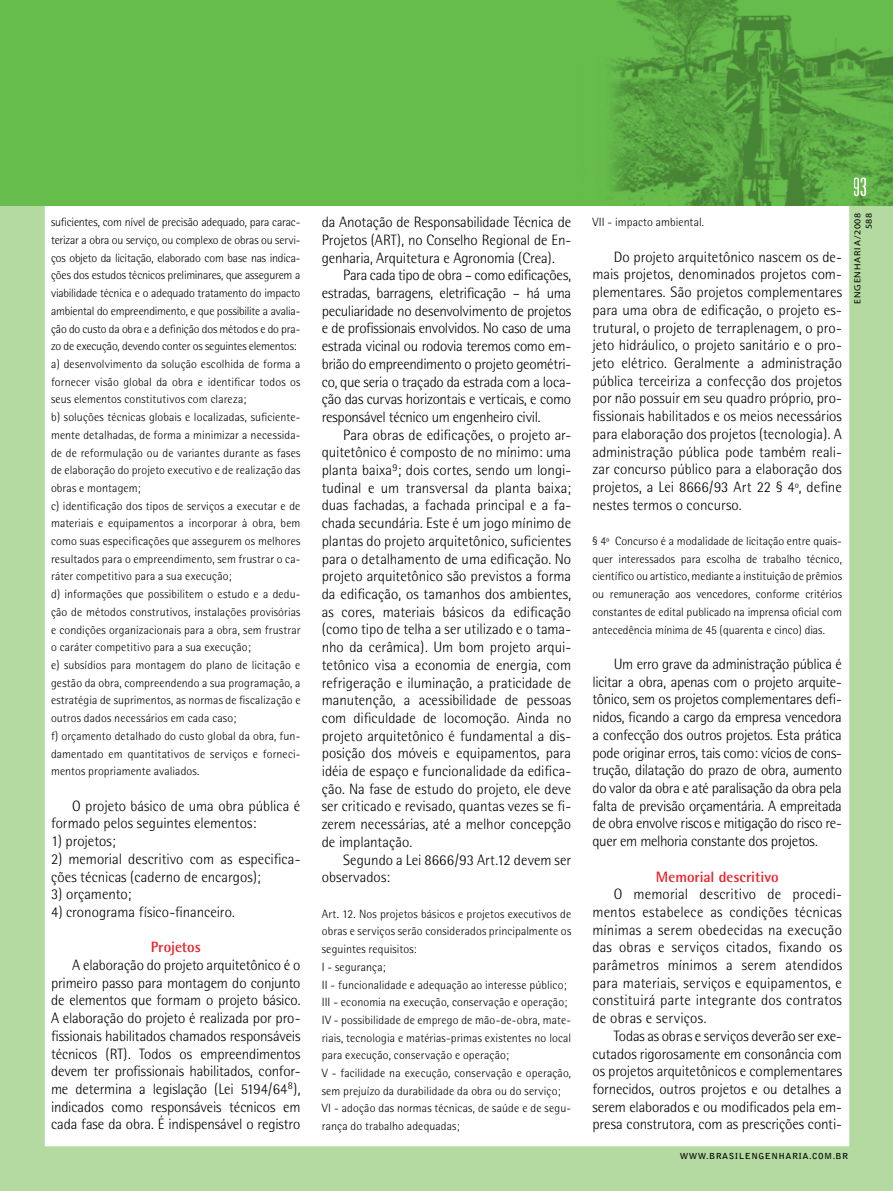
<style>
.page{position:relative;width:893px;height:1191px;background:#fff}
.page>*{position:absolute;margin:0;border:0;box-sizing:border-box;transform-origin:0 0}
.t1{font:300 15px/17.7px "Rotis Semi Sans";letter-spacing:-.005em;color:#000;text-align:justify}
.t2{font:700 15px "Rotis Semi Sans";color:#ed1c24}
.t3{font:300 12px/17.7px "Rotis Semi Sans";letter-spacing:.005em;color:#000}
.t4{font:9px/11.2px "Myriad Pro";letter-spacing:.095em;color:#000;text-align:right;scale:1.1 1}
.t5{font:700 8.25px "Bell Gothic Std";letter-spacing:.05em;color:#000;scale:1.1 1}
</style>
<div class="page">
<div style="left:0;top:203px;width:893px;height:988px;background:#b4daa1"></div>
<div style="left:45px;top:41px;width:804px;height:1105px;background:#fff"></div>
<div style="left:0;top:0;width:893px;height:205px;background:#67bd4c"></div>
<img style="left:610px;top:0;width:283px;height:205px">
<svg style="left:854px;top:177px;width:12px;height:19px"></svg>
<p class="t3" style="left:51px;top:213px;width:251px">suficientes, com nível de precisão adequado, para carac&shy;terizar a obra ou serviço, ou complexo de obras ou servi&shy;ços objeto da licitação, elaborado com base nas indica&shy;ções dos estudos técnicos preliminares, que assegurem a viabilidade técnica e o adequado tratamento do impacto ambiental do empreendimento, e que possibilite a avalia&shy;ção do custo da obra e a definição dos métodos e do pra&shy;zo de execução, devendo conter os seguintes elementos: a) desenvolvimento da solução escolhida de forma a fornecer visão global da obra e identificar todos os seus elementos constitutivos com clareza;<br>b) soluções técnicas globais e localizadas, suficiente&shy;mente detalhadas, de forma a minimizar a necessida&shy;de de reformulação ou de variantes durante as fases de elaboração do projeto executivo e de realização das obras e montagem;<br>c) identificação dos tipos de serviços a executar e de materiais e equipamentos a incorporar à obra, bem como suas especificações que assegurem os melhores resultados para o empreendimento, sem frustrar o ca&shy;ráter competitivo para a sua execução;<br>d) informações que possibilitem o estudo e a dedu&shy;ção de métodos construtivos, instalações provisórias e condições organizacionais para a obra, sem frustrar o caráter competitivo para a sua execução;<br>e) subsídios para montagem do plano de licitação e gestão da obra, compreendendo a sua programação, a estratégia de suprimentos, as normas de fiscalização e outros dados necessários em cada caso;<br>f) orçamento detalhado do custo global da obra, fun&shy;damentado em quantitativos de serviços e forneci&shy;mentos propriamente avaliados.</p>
<p class="t1" style="left:51px;top:796px;width:251px;text-indent:21px">O projeto básico de uma obra pública é formado pelos seguintes elementos:</p>
<p class="t1" style="left:51px;top:832px;width:66px">1) projetos;</p>
<p class="t1" style="left:51px;top:850px;width:251px">2) memorial descritivo com as especifica&shy;ções técnicas (caderno de encargos);</p>
<p class="t1" style="left:51px;top:885px;width:82px">3) orçamento;</p>
<p class="t1" style="left:51px;top:903px;width:185px">4) cronograma físico-financeiro.</p>
<p class="t2" style="left:151px;top:938px;width:52px">Projetos</p>
<p class="t1" style="left:51px;top:956px;width:251px;text-indent:21px">A elaboração do projeto arquitetônico é o primeiro passo para montagem do conjunto de elementos que formam o projeto básico.<br>A elaboração do projeto é realizada por pro&shy;fissionais habilitados chamados responsáveis técnicos (RT). Todos os empreendimentos devem ter profissionais habilitados, confor&shy;me determina a legislação (Lei 5194/64<sup>8</sup>), indicados como responsáveis técnicos em cada fase da obra. É indispensável o registro</p>
<p class="t1" style="left:322px;top:213px;width:251px">da Anotação de Responsabilidade Técnica de Projetos (ART), no Conselho Regional de En&shy;genharia, Arquitetura e Agronomia (Crea).</p>
<p class="t1" style="left:322px;top:266px;width:251px;text-indent:21px">Para cada tipo de obra – como edificações, estradas, barragens, eletrificação – há uma peculiaridade no desenvolvimento de projetos e de profissionais envolvidos. No caso de uma estrada vicinal ou rodovia teremos como em&shy;brião do empreendimento o projeto geométri&shy;co, que seria o traçado da estrada com a loca&shy;ção das curvas horizontais e verticais, e como responsável técnico um engenheiro civil.</p>
<p class="t1" style="left:322px;top:426px;width:251px;text-indent:21px">Para obras de edificações, o projeto ar&shy;quitetônico é composto de no mínimo: uma planta baixa<sup>9</sup>; dois cortes, sendo um longi&shy;tudinal e um transversal da planta baixa; duas fachadas, a fachada principal e a fa&shy;chada secundária. Este é um jogo mínimo de plantas do projeto arquitetônico, suficientes para o detalhamento de uma edificação. No projeto arquitetônico são previstos a forma da edificação, os tamanhos dos ambientes, as cores, materiais básicos da edificação (como tipo de telha a ser utilizado e o tama&shy;nho da cerâmica). Um bom projeto arqui&shy;tetônico visa a economia de energia, com refrigeração e iluminação, a praticidade de manutenção, a acessibilidade de pessoas com dificuldade de locomoção. Ainda no projeto arquitetônico é fundamental a dis&shy;posição dos móveis e equipamentos, para idéia de espaço e funcionalidade da edifica&shy;ção. Na fase de estudo do projeto, ele deve ser criticado e revisado, quantas vezes se fi&shy;zerem necessárias, até a melhor concepção de implantação.</p>
<p class="t1" style="left:322px;top:850px;width:251px;text-indent:21px">Segundo a Lei 8666/93 Art.12 devem ser observados:</p>
<p class="t3" style="left:322px;top:904px;width:251px">Art. 12. Nos projetos básicos e projetos executivos de obras e serviços serão considerados principalmente os seguintes requisitos:<br>I - segurança;<br>II - funcionalidade e adequação ao interesse público; III - economia na execução, conservação e operação; IV - possibilidade de emprego de mão-de-obra, mate&shy;riais, tecnologia e matérias-primas existentes no local para execução, conservação e operação;<br>V - facilidade na execução, conservação e operação, sem prejuízo da durabilidade da obra ou do serviço; VI - adoção das normas técnicas, de saúde e de segu&shy;rança do trabalho adequadas;</p>
<p class="t3" style="left:592px;top:213px;width:113px">VII - impacto ambiental.</p>
<p class="t1" style="left:592px;top:248px;width:251px;text-indent:21px">Do projeto arquitetônico nascem os de&shy;mais projetos, denominados projetos com&shy;plementares. São projetos complementares para uma obra de edificação, o projeto es&shy;trutural, o projeto de terraplenagem, o pro&shy;jeto hidráulico, o projeto sanitário e o pro&shy;jeto elétrico. Geralmente a administração pública terceiriza a confecção dos projetos por não possuir em seu quadro próprio, pro&shy;fissionais habilitados e os meios necessários para elaboração dos projetos (tecnologia). A administração pública pode também reali&shy;zar concurso público para a elaboração dos projetos, a Lei 8666/93 Art 22 § 4º, define nestes termos o concurso.</p>
<p class="t3" style="left:592px;top:532px;width:251px;text-align:justify">§ 4º Concurso é a modalidade de licitação entre quais&shy;quer interessados para escolha de trabalho técnico, científico ou artístico, mediante a instituição de prêmios ou remuneração aos vencedores, conforme critérios constantes de edital publicado na imprensa oficial com antecedência mínima de 45 (quarenta e cinco) dias.</p>
<p class="t1" style="left:592px;top:655px;width:251px;text-indent:21px">Um erro grave da administração pública é licitar a obra, apenas com o projeto arquite&shy;tônico, sem os projetos complementares defi&shy;nidos, ficando a cargo da empresa vencedora a confecção dos outros projetos. Esta prática pode originar erros, tais como: vícios de cons&shy;trução, dilatação do prazo de obra, aumento do valor da obra e até paralisação da obra pela falta de previsão orçamentária. A empreitada de obra envolve riscos e mitigação do risco re&shy;quer em melhoria constante dos projetos.</p>
<p class="t2" style="left:656px;top:867px;width:124px">Memorial descritivo</p>
<p class="t1" style="left:592px;top:885px;width:251px;text-indent:21px">O memorial descritivo de procedi&shy;mentos estabelece as condições técnicas mínimas a serem obedecidas na execução das obras e serviços citados, fixando os parâmetros mínimos a serem atendidos para materiais, serviços e equipamentos, e constituirá parte integrante dos contratos de obras e serviços.</p>
<p class="t1" style="left:592px;top:1027px;width:251px;text-indent:21px">Todas as obras e serviços deverão ser exe&shy;cutados rigorosamente em consonância com os projetos arquitetônicos e complementares fornecidos, outros projetos e ou detalhes a serem elaborados e ou modificados pela em&shy;presa construtora, com as prescrições conti-</p>
<p class="t4" style="left:852px;top:304px;width:84px;rotate:-90deg">ENGENHARIA/2008<br>588</p>
<p class="t5" style="left:680px;top:1150px;width:155px">WWW.BRASILENGENHARIA.COM.BR</p>
</div>
